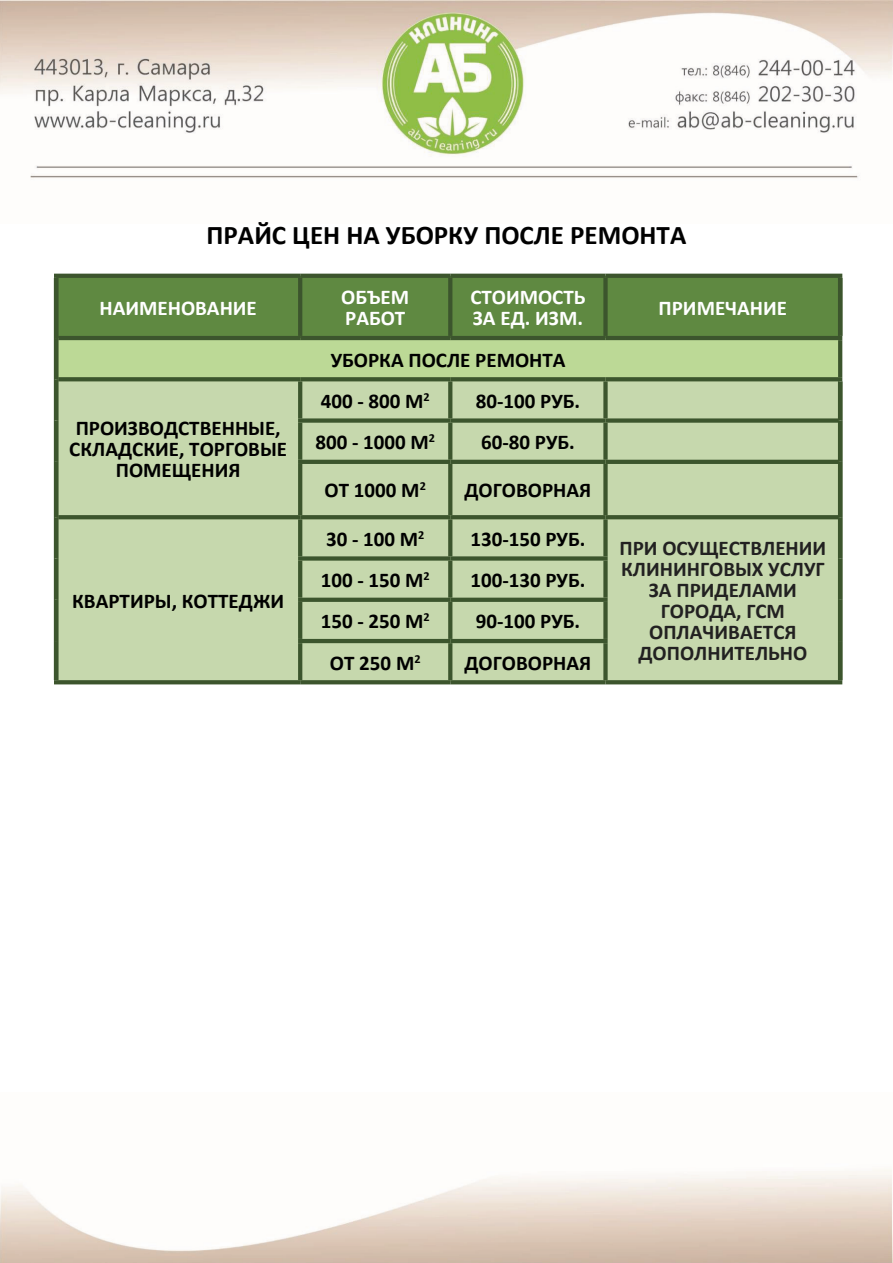
<style>
.page{position:relative;width:893px;height:1263px;background:#fff}
.page>*{position:absolute;margin:0;border:0;box-sizing:border-box;transform-origin:0 0}
.Paragraph_Style_4{font:700 27px "Calibri";color:#000}
.Paragraph_Style_4-2{font:700 21px/21px "Calibri";color:#000;text-align:center}
.Paragraph_Style_3{font:700 21px "Calibri";color:#000}
.Paragraph_Style_3-2{font:700 21px/21px "Calibri";color:#222121;text-align:center}
.Paragraph_Style_3-3{font:700 21px/21px "Calibri";color:#fff}
</style>
<div class="page">
<img style="left:0;top:0;width:893px;height:178px">
<div style="left:59px;top:278px;width:779px;height:58px;background:#5f8941"></div>
<div style="left:56px;top:338px;width:784px;height:41px;background:#bcd996"></div>
<div style="left:59px;top:381px;width:779px;height:299px;background:#c6d8ad"></div>
<hr style="left:54px;top:278px;width:4px;height:60px;background:#3c552d">
<hr style="left:838px;top:278px;width:4px;height:58px;background:#3c552d">
<hr style="left:54px;top:338px;width:4px;height:41px;background:#3c552d">
<hr style="left:54px;top:379px;width:4px;height:42px;background:#3c552d">
<hr style="left:838px;top:381px;width:4px;height:40px;background:#3c552d">
<hr style="left:54px;top:421px;width:4px;height:41px;background:#3c552d">
<hr style="left:838px;top:421px;width:4px;height:41px;background:#3c552d">
<hr style="left:54px;top:462px;width:4px;height:55px;background:#3c552d">
<hr style="left:838px;top:462px;width:4px;height:55px;background:#3c552d">
<hr style="left:54px;top:517px;width:4px;height:41px;background:#3c552d">
<hr style="left:838px;top:517px;width:4px;height:41px;background:#3c552d">
<hr style="left:54px;top:558px;width:4px;height:42px;background:#3c552d">
<hr style="left:838px;top:558px;width:4px;height:42px;background:#3c552d">
<hr style="left:54px;top:600px;width:4px;height:41px;background:#3c552d">
<hr style="left:838px;top:600px;width:4px;height:41px;background:#3c552d">
<hr style="left:54px;top:641px;width:4px;height:39px;background:#3c552d">
<hr style="left:838px;top:641px;width:4px;height:39px;background:#3c552d">
<hr style="left:54px;top:274px;width:246px;height:4px;background:#3c552d">
<hr style="left:300px;top:274px;width:150px;height:4px;background:#3c552d">
<hr style="left:298px;top:278px;width:4px;height:58px;background:#3c552d">
<hr style="left:450px;top:274px;width:155px;height:4px;background:#3c552d">
<hr style="left:448px;top:278px;width:4px;height:58px;background:#3c552d">
<hr style="left:605px;top:274px;width:237px;height:4px;background:#3c552d">
<div style="left:603px;top:278px;width:5px;height:58px;background:#3c552d"></div>
<hr style="left:58px;top:336px;width:242px;height:4px;background:#3c552d">
<hr style="left:300px;top:336px;width:150px;height:4px;background:#3c552d">
<hr style="left:450px;top:336px;width:155px;height:4px;background:#3c552d">
<hr style="left:605px;top:336px;width:237px;height:4px;background:#3c552d">
<hr style="left:838px;top:340px;width:4px;height:37px;background:#3c552d">
<svg style="left:59px;top:377px;width:241px;height:4px"></svg>
<svg style="left:300px;top:377px;width:150px;height:4px"></svg>
<hr style="left:298px;top:381px;width:4px;height:37px;background:#3c552d">
<svg style="left:450px;top:377px;width:155px;height:4px"></svg>
<svg style="left:448px;top:381px;width:4px;height:37px"></svg>
<svg style="left:605px;top:377px;width:237px;height:4px"></svg>
<div style="left:603px;top:381px;width:5px;height:37px;background:#3c552d"></div>
<div style="left:298px;top:418px;width:152px;height:5px;background:#3c552d"></div>
<hr style="left:298px;top:423px;width:4px;height:37px;background:#3c552d">
<div style="left:450px;top:418px;width:155px;height:5px;background:#3c552d"></div>
<svg style="left:448px;top:423px;width:4px;height:37px"></svg>
<div style="left:605px;top:418px;width:233px;height:5px;background:#3c552d"></div>
<div style="left:603px;top:423px;width:5px;height:37px;background:#3c552d"></div>
<hr style="left:298px;top:460px;width:152px;height:4px;background:#3c552d">
<hr style="left:298px;top:464px;width:4px;height:51px;background:#3c552d">
<hr style="left:450px;top:460px;width:155px;height:4px;background:#3c552d">
<svg style="left:448px;top:464px;width:4px;height:51px"></svg>
<hr style="left:605px;top:460px;width:233px;height:4px;background:#3c552d">
<div style="left:603px;top:464px;width:5px;height:51px;background:#3c552d"></div>
<svg style="left:59px;top:515px;width:241px;height:4px"></svg>
<svg style="left:300px;top:515px;width:150px;height:4px"></svg>
<hr style="left:298px;top:519px;width:4px;height:37px;background:#3c552d">
<svg style="left:450px;top:515px;width:155px;height:4px"></svg>
<svg style="left:448px;top:519px;width:4px;height:37px"></svg>
<svg style="left:605px;top:515px;width:233px;height:4px"></svg>
<div style="left:603px;top:519px;width:5px;height:37px;background:#3c552d"></div>
<div style="left:298px;top:556px;width:152px;height:5px;background:#3c552d"></div>
<hr style="left:298px;top:561px;width:4px;height:37px;background:#3c552d">
<div style="left:450px;top:556px;width:158px;height:5px;background:#3c552d"></div>
<svg style="left:448px;top:561px;width:4px;height:37px"></svg>
<div style="left:603px;top:561px;width:5px;height:37px;background:#3c552d"></div>
<hr style="left:298px;top:598px;width:152px;height:4px;background:#3c552d">
<hr style="left:298px;top:602px;width:4px;height:37px;background:#3c552d">
<hr style="left:450px;top:598px;width:158px;height:4px;background:#3c552d">
<svg style="left:448px;top:602px;width:4px;height:37px"></svg>
<div style="left:603px;top:602px;width:5px;height:37px;background:#3c552d"></div>
<hr style="left:298px;top:639px;width:152px;height:4px;background:#3c552d">
<hr style="left:298px;top:643px;width:4px;height:37px;background:#3c552d">
<hr style="left:450px;top:639px;width:158px;height:4px;background:#3c552d">
<svg style="left:448px;top:643px;width:4px;height:37px"></svg>
<div style="left:603px;top:643px;width:5px;height:37px;background:#3c552d"></div>
<svg style="left:54px;top:680px;width:246px;height:4px"></svg>
<svg style="left:300px;top:680px;width:150px;height:4px"></svg>
<svg style="left:450px;top:680px;width:155px;height:4px"></svg>
<svg style="left:605px;top:680px;width:237px;height:4px"></svg>
<hr style="left:58px;top:278px;width:1px;height:60px;background:#3c552d">
<hr style="left:842px;top:278px;width:1px;height:58px;background:#3c552d">
<hr style="left:58px;top:338px;width:1px;height:41px;background:#3c552d">
<hr style="left:58px;top:379px;width:1px;height:42px;background:#3c552d">
<hr style="left:842px;top:381px;width:1px;height:40px;background:#3c552d">
<hr style="left:58px;top:421px;width:1px;height:41px;background:#3c552d">
<hr style="left:842px;top:421px;width:1px;height:41px;background:#3c552d">
<hr style="left:58px;top:462px;width:1px;height:55px;background:#3c552d">
<hr style="left:842px;top:462px;width:1px;height:55px;background:#3c552d">
<hr style="left:58px;top:517px;width:1px;height:41px;background:#3c552d">
<hr style="left:842px;top:517px;width:1px;height:41px;background:#3c552d">
<hr style="left:58px;top:558px;width:1px;height:42px;background:#3c552d">
<hr style="left:842px;top:558px;width:1px;height:42px;background:#3c552d">
<hr style="left:58px;top:600px;width:1px;height:41px;background:#3c552d">
<hr style="left:842px;top:600px;width:1px;height:41px;background:#3c552d">
<hr style="left:58px;top:641px;width:1px;height:39px;background:#3c552d">
<hr style="left:842px;top:641px;width:1px;height:39px;background:#3c552d">
<p class="Paragraph_Style_4" style="left:207px;top:218px;width:481px">ПРАЙС ЦЕН НА УБОРКУ ПОСЛЕ РЕМОНТА</p>
<p class="Paragraph_Style_3-3" style="left:99px;top:297px;width:159px">НАИМЕНОВАНИЕ</p>
<p class="Paragraph_Style_3-3" style="left:341px;top:287px;width:69px">ОБЪЕМ<br>РАБОТ</p>
<p class="Paragraph_Style_3-3" style="left:470px;top:287px;width:117px">СТОИМОСТЬ</p>
<p class="Paragraph_Style_3-3" style="left:473px;top:308px;width:112px">ЗА ЕД. ИЗМ.</p>
<p class="Paragraph_Style_4-2" style="left:69px;top:418px;width:219px">ПРОИЗВОДСТВЕННЫЕ,<br>СКЛАДСКИЕ, ТОРГОВЫЕ<br>ПОМЕЩЕНИЯ</p>
<p class="Paragraph_Style_3" style="left:72px;top:587px;width:214px">КВАРТИРЫ, КОТТЕДЖИ</p>
<p class="Paragraph_Style_4-2" style="left:331px;top:349px;width:236px">УБОРКА ПОСЛЕ РЕМОНТА</p>
<p class="Paragraph_Style_4-2" style="left:321px;top:390px;width:111px">400 - 800 М<sup>2</sup></p>
<p class="Paragraph_Style_4-2" style="left:476px;top:390px;width:106px">80-100 РУБ.</p>
<p class="Paragraph_Style_4-2" style="left:315px;top:432px;width:121px">800 - 1000 М<sup>2</sup></p>
<p class="Paragraph_Style_4-2" style="left:481px;top:432px;width:95px">60-80 РУБ.</p>
<p class="Paragraph_Style_4-2" style="left:325px;top:480px;width:103px">ОТ 1000 М<sup>2</sup></p>
<p class="Paragraph_Style_4-2" style="left:464px;top:480px;width:128px">ДОГОВОРНАЯ</p>
<p class="Paragraph_Style_3" style="left:326px;top:525px;width:100px">30 - 100 М<sup>2</sup></p>
<p class="Paragraph_Style_3" style="left:470px;top:525px;width:116px">130-150 РУБ.</p>
<p class="Paragraph_Style_3" style="left:321px;top:567px;width:111px">100 - 150 М<sup>2</sup></p>
<p class="Paragraph_Style_3" style="left:470px;top:567px;width:116px">100-130 РУБ.</p>
<p class="Paragraph_Style_3" style="left:321px;top:608px;width:111px">150 - 250 М<sup>2</sup></p>
<p class="Paragraph_Style_3" style="left:476px;top:608px;width:106px">90-100 РУБ.</p>
<p class="Paragraph_Style_3" style="left:330px;top:649px;width:92px">ОТ 250 М<sup>2</sup></p>
<p class="Paragraph_Style_3" style="left:464px;top:649px;width:128px">ДОГОВОРНАЯ</p>
<p class="Paragraph_Style_3-3" style="left:659px;top:297px;width:130px">ПРИМЕЧАНИЕ</p>
<p class="Paragraph_Style_3-2" style="left:619px;top:538px;width:208px">ПРИ ОСУЩЕСТВЛЕНИИ<br>КЛИНИНГОВЫХ УСЛУГ<br>ЗА ПРИДЕЛАМИ<br>ГОРОДА, ГСМ<br>ОПЛАЧИВАЕТСЯ<br>ДОПОЛНИТЕЛЬНО</p>
</div>
